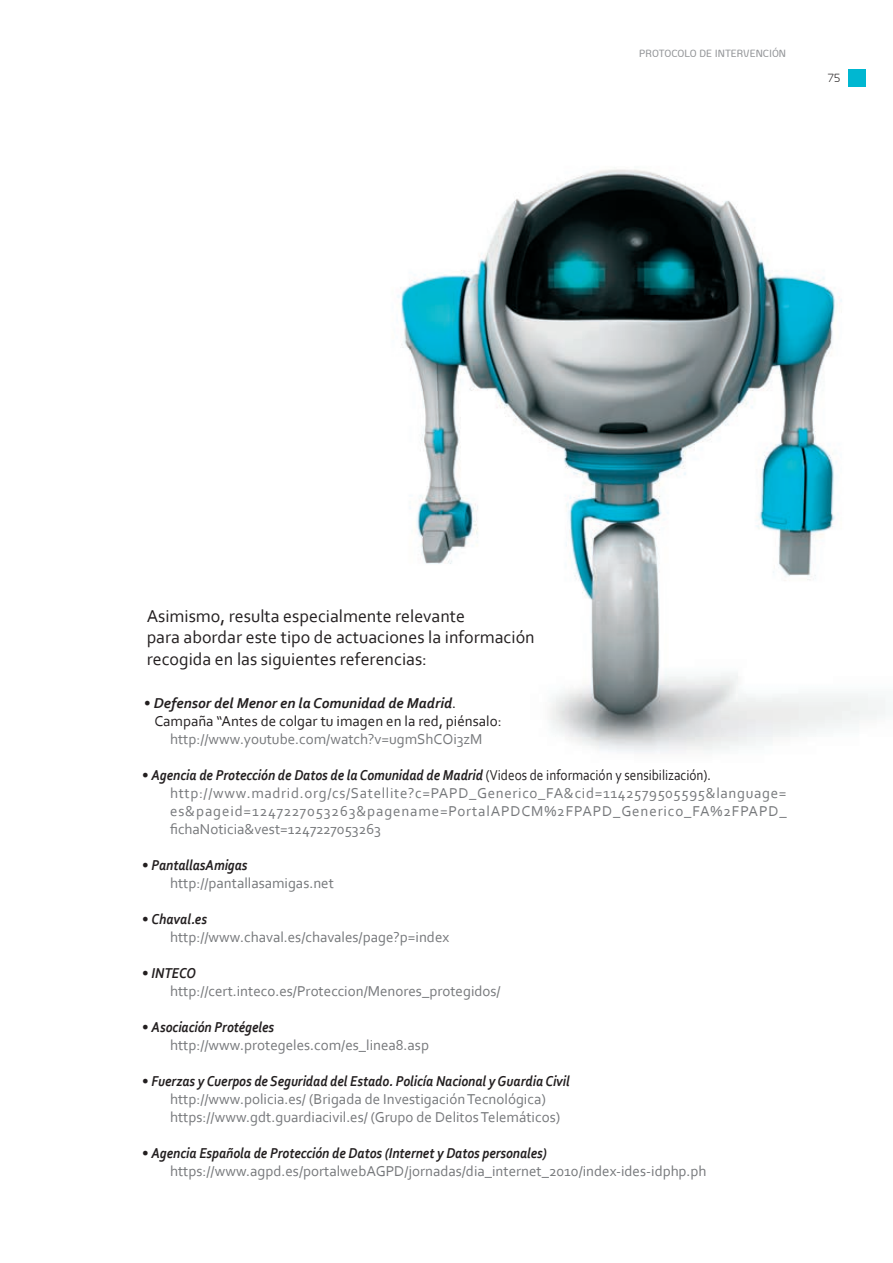
<style>
.page{position:relative;width:893px;height:1263px;background:#fff}
.page>*{position:absolute;margin:0;border:0;box-sizing:border-box;transform-origin:0 0}
.t1{font:18px "Corbel";color:#231f20}
.t2{font:15px/18px "Corbel";color:#76787b;text-align:justify}
.List_Paragraph{font:italic 700 15px "Corbel";color:#231f20}
.Footnote_text{font:italic 700 15px "Corbel";color:#231f20}
.List_Paragraph-2{font:15px "Corbel";color:#231f20}
.t3{font:13.5px "Aeroportal";color:#231f20}
.t4{font:500 12px "Aeroportal";color:#939598}
.s1{font-weight:400;font-style:normal}
</style>
<div class="page">
<div style="left:849px;top:69px;width:17px;height:17px;background:#00b7d1"></div>
<img style="left:397px;top:169px;width:489px;height:583px">
<p class="t4" style="left:639px;top:47px;width:148px">PROTOCOLO DE INTERVENCIÓN</p>
<p class="t3" style="left:828px;top:71px;width:14px">75</p>
<p class="t1" style="left:147px;top:605px;width:320px">Asimismo, resulta especialmente relevante</p>
<p class="t1" style="left:147px;top:626px;width:390px">para abordar este tipo de actuaciones la información</p>
<p class="t1" style="left:147px;top:648px;width:282px">recogida en las siguientes referencias:</p>
<p class="List_Paragraph" style="left:144px;top:693px;width:314px">• Defensor del Menor en la Comunidad de Madrid<span class="s1">.</span></p>
<p class="List_Paragraph-2" style="left:154px;top:711px;width:349px">Campaña “Antes de colgar tu imagen en la red, piénsalo:</p>
<p class="t2" style="left:170px;top:729px;width:314px">http://www.youtube.com/watch?v=ugmShCOi3zM</p>
<p class="List_Paragraph" style="left:142px;top:765px;width:571px">• Agencia de Protección de Datos de la Comunidad de Madrid <span class="s1">(Videos de información y sensibilización).</span></p>
<p class="t2" style="left:170px;top:783px;width:618px">http://www.madrid.org/cs/Satellite?c=PAPD_Generico_FA&amp;cid=1142579505595&amp;language= es&amp;pageid=1247227053263&amp;pagename=PortalAPDCM%2FPAPD_Generico_FA%2FPAPD_ fichaNoticia&amp;vest=1247227053263</p>
<p class="List_Paragraph" style="left:142px;top:855px;width:107px">• PantallasAmigas</p>
<p class="t2" style="left:170px;top:873px;width:165px">http://pantallasamigas.net</p>
<p class="List_Paragraph" style="left:142px;top:909px;width:67px">• Chaval.es</p>
<p class="t2" style="left:170px;top:927px;width:281px">http://www.chaval.es/chavales/page?p=index</p>
<p class="List_Paragraph" style="left:142px;top:963px;width:56px">• INTECO</p>
<p class="t2" style="left:170px;top:981px;width:332px">http://cert.inteco.es/Proteccion/Menores_protegidos/</p>
<p class="List_Paragraph" style="left:142px;top:1017px;width:134px">• Asociación Protégeles</p>
<p class="t2" style="left:170px;top:1035px;width:260px">http://www.protegeles.com/es_linea8.asp</p>
<p class="List_Paragraph" style="left:142px;top:1071px;width:429px">• Fuerzas y Cuerpos de Seguridad del Estado. Policía Nacional y Guardia Civil</p>
<p class="t2" style="left:170px;top:1089px;width:377px">http://www.policia.es/ (Brigada de Investigación Tecnológica)</p>
<p class="t2" style="left:170px;top:1107px;width:392px">https://www.gdt.guardiacivil.es/ (Grupo de Delitos Telemáticos)</p>
<p class="Footnote_text" style="left:142px;top:1143px;width:407px">• Agencia Española de Protección de Datos (Internet y Datos personales)</p>
<p class="t2" style="left:170px;top:1161px;width:538px">https://www.agpd.es/portalwebAGPD/jornadas/dia_internet_2010/index-ides-idphp.ph</p>
</div>
